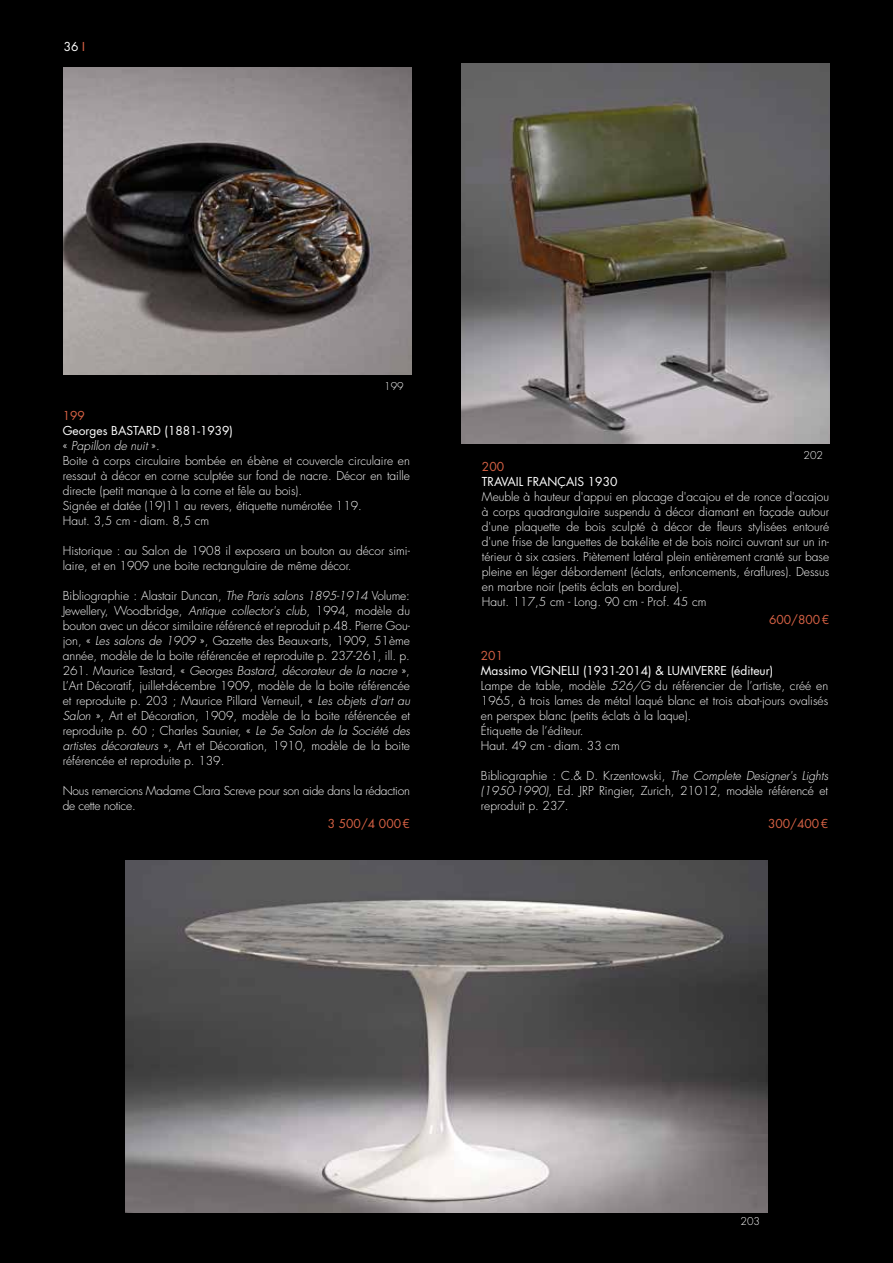
<style>
.page{position:relative;width:893px;height:1263px;background:#000}
.page>*{position:absolute;margin:0;border:0;box-sizing:border-box;transform-origin:0 0}
.t1{font:300 12px/15px "Futura Std";color:#fff}
.t2{font:300 12px/15px "Futura Std";letter-spacing:-.02em;color:#fff}
.t3{font:12px "Futura Std";color:#d66144}
.t4{font:12px "Futura Std";color:#fff}
.t5{font:300 10.5px "Futura Std";color:#fff}
.s1{font-weight:500;color:#d66144}
.s2{font-weight:400}
.s3{font-style:italic}
</style>
<div class="page">
<img style="left:64px;top:68px;width:347px;height:306px">
<img style="left:462px;top:64px;width:367px;height:380px">
<img style="left:126px;top:860px;width:641px;height:352px">
<p class="t4" style="left:64px;top:39px;width:23px">36 <span class="s1">I</span></p>
<p class="t5" style="left:384px;top:380px;width:21px">199</p>
<p class="t3" style="left:63px;top:408px;width:24px">199</p>
<p class="t1" style="left:63px;top:423px;width:349px"><span class="s2">Georges BASTARD (1881-1939)<br></span>« <span class="s3">Papillon de nuit</span> ».<br>Boite à corps circulaire bombée en ébène et couvercle circulaire en ressaut à décor en corne sculptée sur fond de nacre. Décor en taille directe (petit manque à la corne et fêle au bois).<br>Signée et datée (19)11 au revers, étiquette numérotée 119.<br>Haut. 3,5 cm - diam. 8,5 cm</p>
<p class="t1" style="left:63px;top:543px;width:349px">Historique : au Salon de 1908 il exposera un bouton au décor simi&shy;laire, et en 1909 une boite rectangulaire de même décor.</p>
<p class="t1" style="left:63px;top:588px;width:349px;text-align:justify">Bibliographie : Alastair Duncan, <span class="s3">The Paris salons 1895-1914</span> Volume:<br>Jewellery, Woodbridge, <span class="s3">Antique collector's club</span>, 1994, modèle du bouton avec un décor similaire référencé et reproduit p.48. Pierre Gou&shy;jon, « <span class="s3">Les salons de 1909</span> », Gazette des Beaux-arts, 1909, 51ème année, modèle de la boite référencée et reproduite p. 237-261, ill. p.<br>261. Maurice Testard, « <span class="s3">Georges Bastard, décorateur de la nacre</span> », L’Art Décoratif, juillet-décembre 1909, modèle de la boite référencée et reproduite p. 203 ; Maurice Pillard Verneuil, « <span class="s3">Les objets d'art au Salon</span> », Art et Décoration, 1909, modèle de la boite référencée et reproduite p. 60 ; Charles Saunier, « <span class="s3">Le 5e Salon de la Société des artistes décorateurs</span> », Art et Décoration, 1910, modèle de la boite référencée et reproduite p. 139.</p>
<p class="t2" style="left:63px;top:783px;width:349px">Nous remercions Madame Clara Screve pour son aide dans la rédaction de cette notice.</p>
<p class="t3" style="left:328px;top:816px;width:84px">3 500/4 000€</p>
<p class="t5" style="left:803px;top:449px;width:21px">202</p>
<p class="t3" style="left:482px;top:459px;width:24px">200</p>
<p class="t4" style="left:482px;top:474px;width:137px">TRAVAIL FRANÇAIS 1930</p>
<p class="t1" style="left:482px;top:490px;width:349px">Meuble à hauteur d'appui en placage d'acajou et de ronce d'acajou à corps quadrangulaire suspendu à décor diamant en façade autour d'une plaquette de bois sculpté à décor de fleurs stylisées entouré d'une frise de languettes de bakélite et de bois noirci ouvrant sur un in&shy;térieur à six casiers. Piètement latéral plein entièrement cranté sur base pleine en léger débordement (éclats, enfoncements, éraflures). Dessus en marbre noir (petits éclats en bordure).<br>Haut. 117,5 cm - Long. 90 cm - Prof. 45 cm</p>
<p class="t3" style="left:769px;top:612px;width:62px">600/800€</p>
<p class="t3" style="left:481px;top:648px;width:24px">201</p>
<p class="t1" style="left:481px;top:663px;width:349px"><span class="s2">Massimo VIGNELLI (1931-2014) &amp; LUMIVERRE (éditeur)<br></span>Lampe de table, modèle <span class="s3">526/G</span> du référencier de l’artiste, créé en 1965, à trois lames de métal laqué blanc et trois abat-jours ovalisés en perspex blanc (petits éclats à la laque).<br>Étiquette de l’éditeur.<br>Haut. 49 cm - diam. 33 cm</p>
<p class="t1" style="left:481px;top:768px;width:349px;text-align:justify">Bibliographie : C.&amp; D. Krzentowski, <span class="s3">The Complete Designer's Lights (1950-1990)</span>, Ed. JRP Ringier, Zurich, 21012, modèle référencé et reproduit p. 237.</p>
<p class="t3" style="left:768px;top:816px;width:62px">300/400€</p>
<p class="t5" style="left:740px;top:1215px;width:21px">203</p>
</div>
